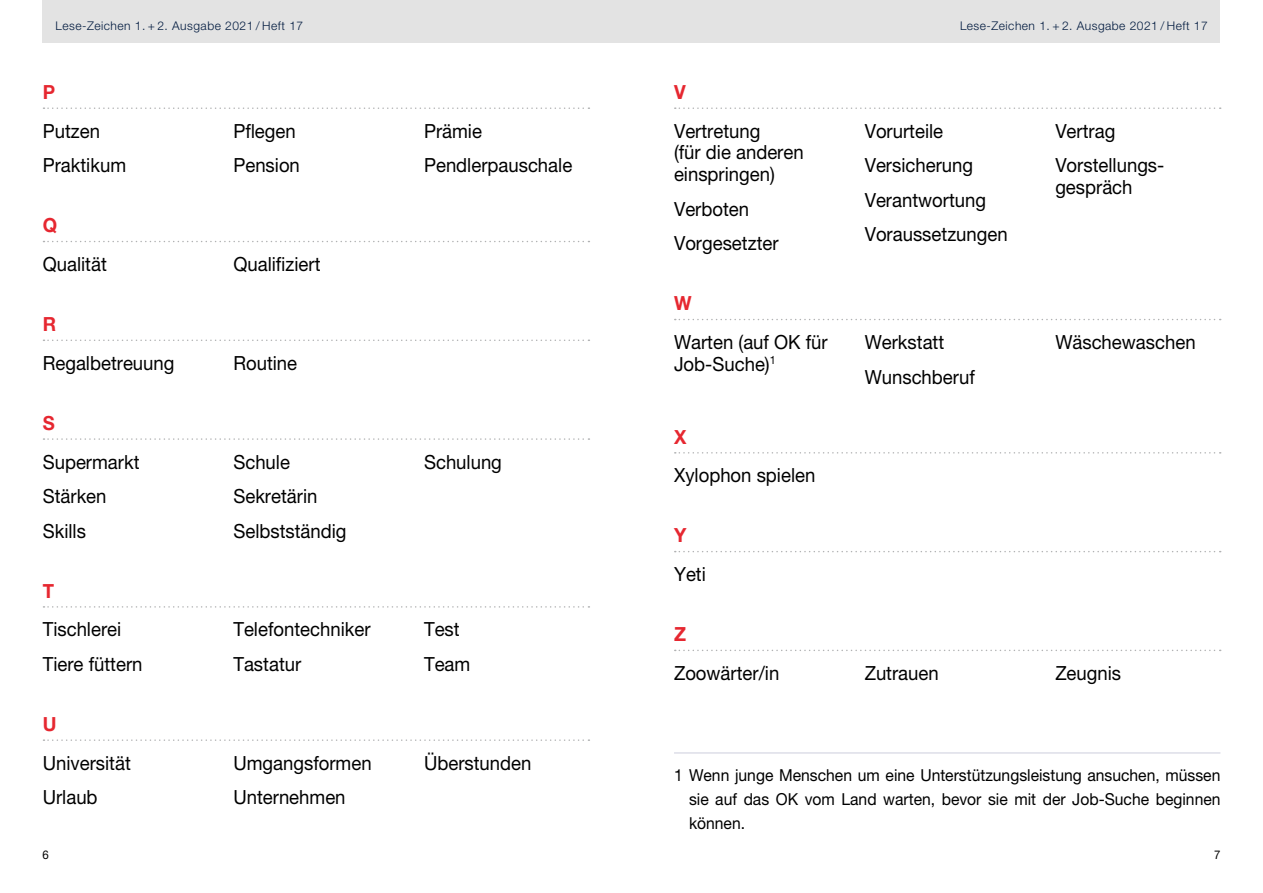
<style>
.page{position:relative;width:1263px;height:893px;background:#fff}
.page>*{position:absolute;margin:0;border:0;box-sizing:border-box;transform-origin:0 0}
.abcdarium_p{font:19.5px/21.8px "Helvetica Neue LT Pro";color:#000;scale:.95 1}
.abcdarium_p_Buchstab{font:700 19.5px "Helvetica Neue LT Pro";color:#e62730;scale:.95 1}
.fussnote{font:16.5px/24px "Helvetica Neue LT Pro";color:#000;text-align:justify;scale:.95 1}
.t1{font:300 12px "Helvetica Neue LT Pro";letter-spacing:.04em;color:#00193e}
.t2{font:12px "Helvetica Neue LT Pro";color:#000;scale:.95 1}
</style>
<div class="page">
<div style="left:43px;top:0;width:588px;height:43px;background:#e3e3e3"></div>
<div style="left:631px;top:0;width:589px;height:43px;background:#e3e3e3"></div>
<svg style="left:43px;top:107px;width:546px;height:2px"></svg>
<svg style="left:43px;top:241px;width:546px;height:1px"></svg>
<svg style="left:43px;top:340px;width:546px;height:1px"></svg>
<svg style="left:43px;top:438px;width:546px;height:2px"></svg>
<svg style="left:43px;top:606px;width:546px;height:2px"></svg>
<svg style="left:43px;top:739px;width:546px;height:2px"></svg>
<svg style="left:675px;top:107px;width:546px;height:2px"></svg>
<hr style="left:674px;top:752px;width:546px;height:2px;background:#dddee8">
<svg style="left:675px;top:319px;width:546px;height:1px"></svg>
<svg style="left:675px;top:452px;width:546px;height:2px"></svg>
<svg style="left:675px;top:551px;width:546px;height:1px"></svg>
<svg style="left:675px;top:650px;width:546px;height:1px"></svg>
<p class="t1" style="left:55px;top:18px;width:249px">Lese-Zeichen 1. + 2. Ausgabe 2021 / Heft 17</p>
<p class="t1" style="left:960px;top:18px;width:249px">Lese-Zeichen 1. + 2. Ausgabe 2021 / Heft 17</p>
<h2 class="abcdarium_p_Buchstab" style="left:43px;top:80px;width:15px">P</h2>
<p class="abcdarium_p" style="left:43px;top:120px;width:62px">Putzen</p>
<p class="abcdarium_p" style="left:43px;top:154px;width:89px">Praktikum</p>
<p class="abcdarium_p" style="left:233px;top:120px;width:67px">Pflegen</p>
<p class="abcdarium_p" style="left:233px;top:154px;width:72px">Pension</p>
<h2 class="abcdarium_p_Buchstab" style="left:43px;top:213px;width:17px">Q</h2>
<p class="abcdarium_p" style="left:43px;top:253px;width:69px">Qualität</p>
<p class="abcdarium_p" style="left:233px;top:253px;width:93px">Qualifiziert</p>
<h2 class="abcdarium_p_Buchstab" style="left:43px;top:312px;width:16px">R</h2>
<p class="abcdarium_p" style="left:43px;top:352px;width:140px">Regalbetreuung</p>
<p class="abcdarium_p" style="left:233px;top:352px;width:69px">Routine</p>
<h2 class="abcdarium_p_Buchstab" style="left:43px;top:411px;width:14px">S</h2>
<p class="abcdarium_p" style="left:43px;top:450px;width:103px">Supermarkt</p>
<p class="abcdarium_p" style="left:43px;top:485px;width:69px">Stärken</p>
<p class="abcdarium_p" style="left:43px;top:519px;width:47px">Skills</p>
<h2 class="abcdarium_p_Buchstab" style="left:43px;top:579px;width:13px">T</h2>
<p class="abcdarium_p" style="left:43px;top:618px;width:84px">Tischlerei</p>
<p class="abcdarium_p" style="left:43px;top:653px;width:107px">Tiere füttern</p>
<h2 class="abcdarium_p_Buchstab" style="left:43px;top:712px;width:16px">U</h2>
<p class="abcdarium_p" style="left:43px;top:752px;width:94px">Universität</p>
<p class="abcdarium_p" style="left:43px;top:786px;width:59px">Urlaub</p>
<p class="abcdarium_p" style="left:233px;top:450px;width:61px">Schule</p>
<p class="abcdarium_p" style="left:233px;top:485px;width:90px">Sekretärin</p>
<p class="abcdarium_p" style="left:233px;top:519px;width:121px">Selbstständig</p>
<p class="abcdarium_p" style="left:233px;top:618px;width:146px">Telefontechniker</p>
<p class="abcdarium_p" style="left:233px;top:653px;width:73px">Tastatur</p>
<p class="abcdarium_p" style="left:233px;top:752px;width:147px">Umgangsformen</p>
<p class="abcdarium_p" style="left:233px;top:786px;width:120px">Unternehmen</p>
<p class="abcdarium_p" style="left:424px;top:120px;width:63px">Prämie</p>
<p class="abcdarium_p" style="left:424px;top:154px;width:158px">Pendlerpauschale</p>
<p class="abcdarium_p" style="left:424px;top:450px;width:83px">Schulung</p>
<p class="abcdarium_p" style="left:424px;top:618px;width:39px">Test</p>
<p class="abcdarium_p" style="left:424px;top:653px;width:50px">Team</p>
<p class="abcdarium_p" style="left:424px;top:752px;width:115px">Überstunden</p>
<h2 class="abcdarium_p_Buchstab" style="left:674px;top:80px;width:14px">V</h2>
<p class="abcdarium_p" style="left:674px;top:120px;width:138px">Vertretung<br>(für die anderen einspringen)</p>
<p class="abcdarium_p" style="left:674px;top:198px;width:81px">Verboten</p>
<p class="abcdarium_p" style="left:674px;top:232px;width:112px">Vorgesetzter</p>
<p class="abcdarium_p" style="left:865px;top:120px;width:84px">Vorurteile</p>
<p class="abcdarium_p" style="left:865px;top:154px;width:116px">Versicherung</p>
<p class="abcdarium_p" style="left:865px;top:189px;width:129px">Verantwortung</p>
<p class="abcdarium_p" style="left:865px;top:223px;width:152px">Voraussetzungen</p>
<h2 class="abcdarium_p_Buchstab" style="left:674px;top:291px;width:20px">W</h2>
<p class="abcdarium_p" style="left:674px;top:331px;width:163px">Warten (auf OK für<br>Job-Suche)<sup>1</sup></p>
<p class="abcdarium_p" style="left:865px;top:331px;width:85px">Werkstatt</p>
<p class="abcdarium_p" style="left:865px;top:365px;width:117px">Wunschberuf</p>
<h2 class="abcdarium_p_Buchstab" style="left:674px;top:425px;width:15px">X</h2>
<p class="abcdarium_p" style="left:674px;top:464px;width:150px">Xylophon spielen</p>
<h2 class="abcdarium_p_Buchstab" style="left:674px;top:523px;width:15px">Y</h2>
<p class="abcdarium_p" style="left:674px;top:563px;width:35px">Yeti</p>
<p class="abcdarium_p" style="left:1055px;top:120px;width:65px">Vertrag</p>
<p class="abcdarium_p" style="left:1055px;top:154px;width:114px">Vorstellungs&shy;gespräch</p>
<p class="abcdarium_p" style="left:1055px;top:331px;width:149px">Wäschewaschen</p>
<h2 class="abcdarium_p_Buchstab" style="left:674px;top:622px;width:14px">Z</h2>
<p class="abcdarium_p" style="left:674px;top:662px;width:112px">Zoowärter/in</p>
<p class="abcdarium_p" style="left:865px;top:662px;width:80px">Zutrauen</p>
<p class="abcdarium_p" style="left:1055px;top:662px;width:71px">Zeugnis</p>
<p class="fussnote" style="left:689px;top:763px;width:561px;text-indent:-15px">1 Wenn junge Menschen um eine Unterstützungsleistung ansuchen, müssen sie auf das OK vom Land warten, bevor sie mit der Job-Suche beginnen können.</p>
<p class="t2" style="left:43px;top:848px;width:8px">6</p>
<p class="t2" style="left:1214px;top:848px;width:8px">7</p>
</div>
